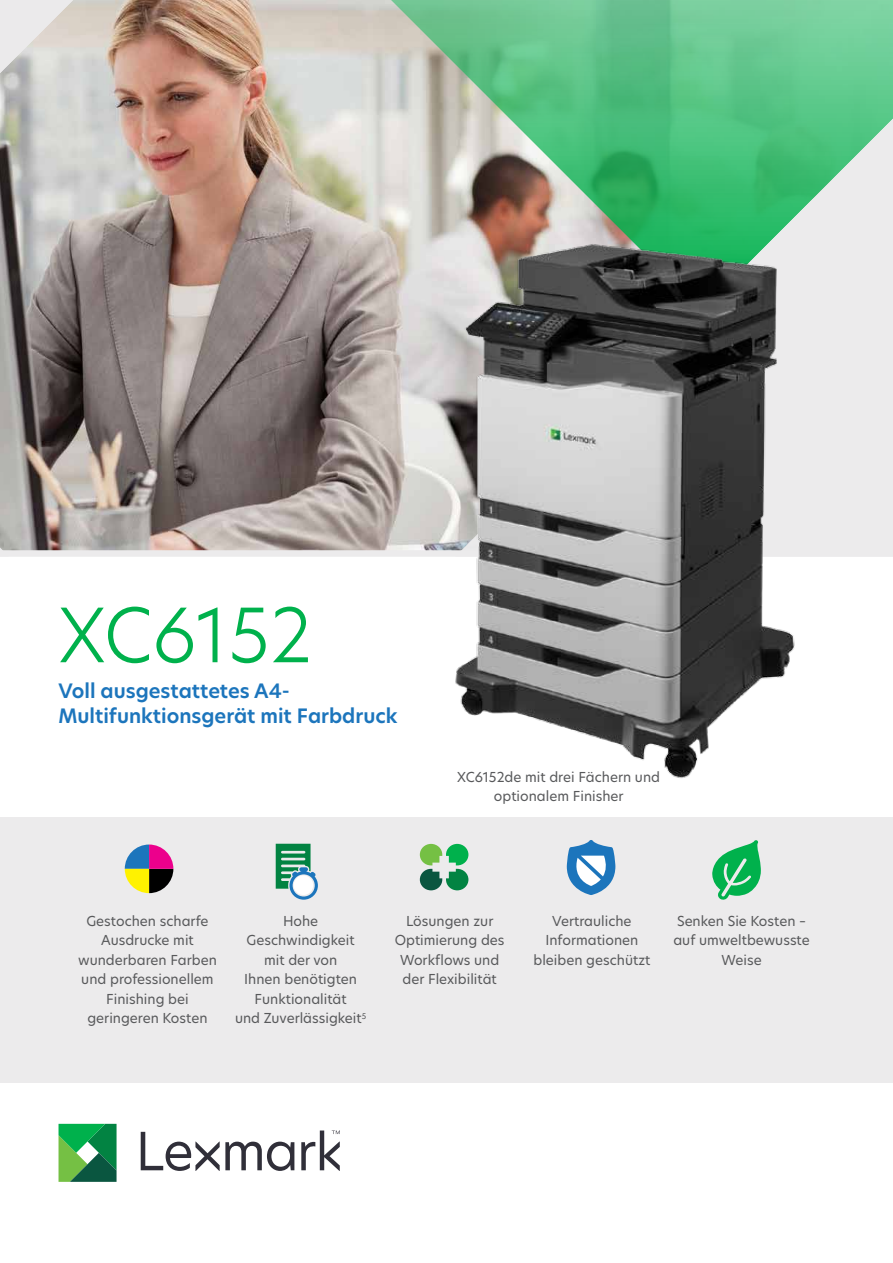
<style>
.page{position:relative;width:893px;height:1263px;background:#fff}
.page>*{position:absolute;margin:0;border:0;box-sizing:border-box;transform-origin:0 0}
.t1{font:300 73.5px "TP Hero";color:#00b14c}
.t2{font:600 19.5px/25.5px "TP Hero";color:#1c75bc}
.t3{font:13.5px/19.5px "TP Hero";color:#58595b;text-align:center}
</style>
<div class="page">
<img style="left:0;top:0;width:442px;height:550px">
<div style="left:0;top:817px;width:893px;height:266px;background:#ecebec"></div>
<svg style="left:378px;top:0;width:515px;height:310px;background:#87c8a0"></svg>
<svg style="left:0;top:0;width:87px;height:87px;background:#dcdad8"></svg>
<svg style="left:0;top:534px;width:9px;height:16px"></svg>
<svg style="left:455px;top:105px;width:438px;height:445px;background:#9aceae"></svg>
<svg style="left:141px;top:1130px;width:199px;height:41px"></svg>
<svg style="left:59px;top:1124px;width:58px;height:58px;background:#349b55"></svg>
<svg style="left:420px;top:844px;width:48px;height:46px"></svg>
<svg style="left:125px;top:844px;width:48px;height:49px"></svg>
<div style="left:0;top:550px;width:893px;height:6px;background:#ecebec"></div>
<svg style="left:567px;top:840px;width:48px;height:55px"></svg>
<svg style="left:712px;top:840px;width:49px;height:60px"></svg>
<svg style="left:276px;top:844px;width:42px;height:56px"></svg>
<div style="left:294px;top:875px;width:19px;height:20px;background:#fff;border-radius:50%"></div>
<img style="left:442px;top:201px;width:374px;height:577px">
<h1 class="t1" style="left:59px;top:585px;width:255px">XC6152</h1>
<h2 class="t2" style="left:59px;top:678px;width:340px">Voll ausgestattetes A4-<br>Multifunktionsgerät mit Farbdruck</h2>
<p class="t3" style="left:457px;top:767px;width:204px">XC6152de mit drei Fächern und optionalem Finisher</p>
<p class="t3" style="left:78px;top:911px;width:140px">Gestochen scharfe<br>Ausdrucke mit wunderbaren Farben und professionellem<br>Finishing bei geringeren Kosten</p>
<p class="t3" style="left:533px;top:911px;width:118px">Vertrauliche<br>Informationen bleiben geschützt</p>
<p class="t3" style="left:235px;top:911px;width:133px">Hohe<br>Geschwindigkeit mit der von<br>Ihnen benötigten<br>Funktionalität<br>und Zuverlässigkeit<sup>5</sup></p>
<p class="t3" style="left:395px;top:911px;width:111px">Lösungen zur<br>Optimierung des<br>Workflows und der Flexibilität</p>
<p class="t3" style="left:673px;top:911px;width:138px">Senken Sie Kosten – auf umweltbewusste<br>Weise</p>
</div>
